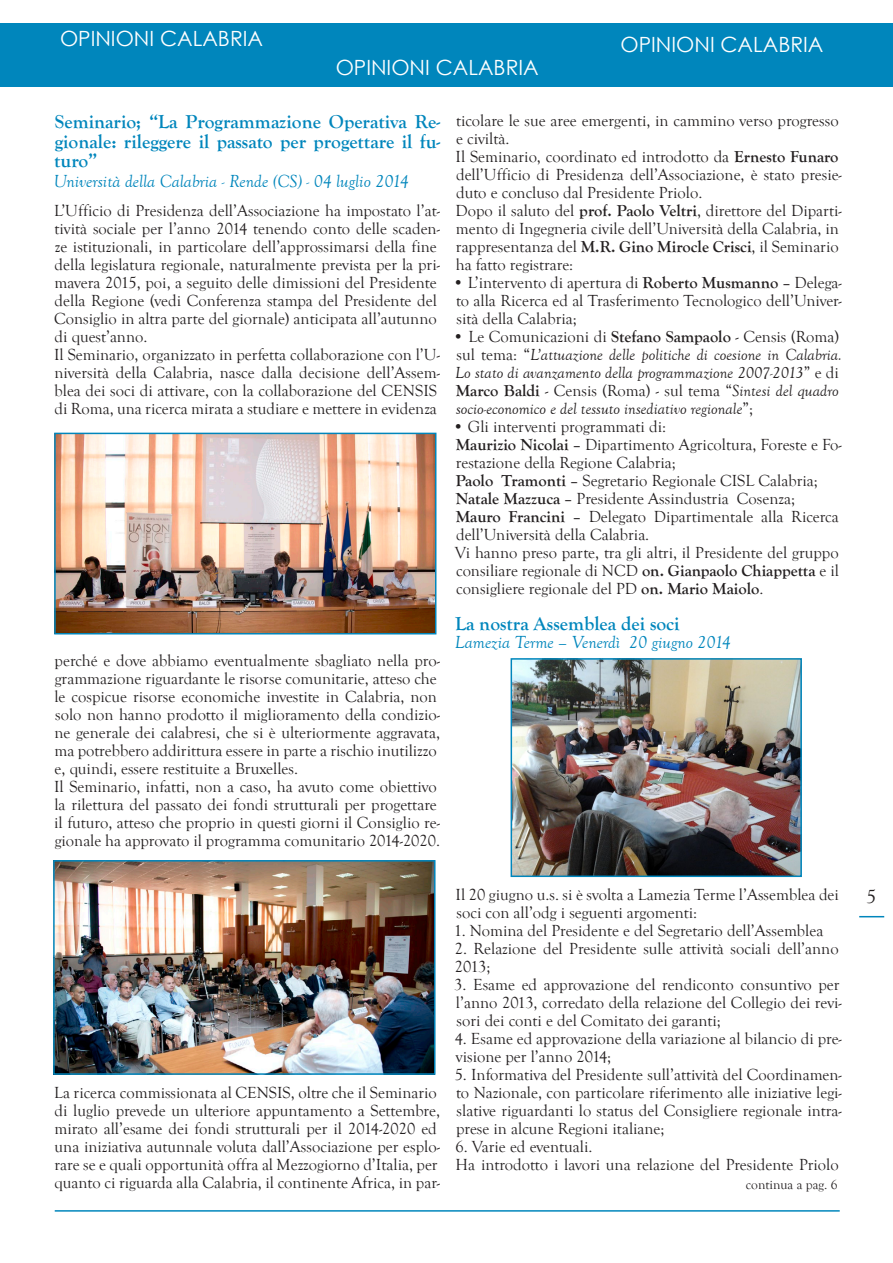
<style>
.page{position:relative;width:893px;height:1263px;background:#fff}
.page>*{position:absolute;margin:0;border:0;box-sizing:border-box;transform-origin:0 0}
.t1{font:21px "Century Gothic";color:#fff}
.t2{font:700 19.5px/19.5px "Goudy Old Style T";color:#0086bc;text-align:justify}
.t3{font:19.5px "Goudy Old Style T";color:#231f20}
.t4{font:italic 18px "Goudy Old Style T";color:#0086bc}
.t5{font:16.5px/18px "Goudy Old Style T";color:#231f20}
.t6{font:italic 16.5px/18px "Goudy Old Style T";color:#231f20}
.t7{font:13.5px "Goudy Old Style T";color:#231f20}
.s1{font-weight:700}
.s2{font-style:normal}
.s3{font-weight:700;font-style:normal}
</style>
<div class="page">
<hr style="left:55px;top:1210px;width:785px;height:1px;background:#0086bc">
<img style="left:57px;top:436px;width:376px;height:195px">
<div style="left:54px;top:433px;width:382px;height:201px;border:2px solid #0086bc"></div>
<img style="left:56px;top:863px;width:377px;height:209px">
<div style="left:53px;top:860px;width:383px;height:215px;border:2px solid #0086bc"></div>
<img style="left:514px;top:661px;width:285px;height:213px">
<div style="left:511px;top:658px;width:291px;height:219px;border:2px solid #0086bc"></div>
<svg style="left:859px;top:916px;width:25px;height:1px"></svg>
<div style="left:0;top:23px;width:893px;height:64px;background:#0086bc"></div>
<p class="t1" style="left:60px;top:24px;width:205px">OPINIONI CALABRIA</p>
<p class="t1" style="left:336px;top:53px;width:205px">OPINIONI CALABRIA</p>
<p class="t1" style="left:620px;top:29px;width:205px">OPINIONI CALABRIA</p>
<p class="t2" style="left:54px;top:112px;width:387px">Seminario; “La Programmazione Operativa Re&shy;gionale: rileggere il passato per progettare il fu&shy;turo”</p>
<p class="t4" style="left:54px;top:171px;width:356px">Università della Calabria - Rende (CS) - 04 luglio 2014</p>
<p class="t5" style="left:54px;top:202px;width:387px">L’Ufficio di Presidenza dell’Associazione ha impostato l’at&shy;tività sociale per l’anno 2014 tenendo conto delle scaden&shy;ze istituzionali, in particolare dell’approssimarsi della fine della legislatura regionale, naturalmente prevista per la pri&shy;mavera 2015, poi, a seguito delle dimissioni del Presidente della Regione (vedi Conferenza stampa del Presidente del Consiglio in altra parte del giornale) anticipata all’autunno di quest’anno.</p>
<p class="t5" style="left:54px;top:346px;width:387px">Il Seminario, organizzato in perfetta collaborazione con l’U&shy;niversità della Calabria, nasce dalla decisione dell’Assem&shy;blea dei soci di attivare, con la collaborazione del CENSIS di Roma, una ricerca mirata a studiare e mettere in evidenza</p>
<p class="t5" style="left:54px;top:652px;width:387px">perché e dove abbiamo eventualmente sbagliato nella pro&shy;grammazione riguardante le risorse comunitarie, atteso che le cospicue risorse economiche investite in Calabria, non solo non hanno prodotto il miglioramento della condizio&shy;ne generale dei calabresi, che si è ulteriormente aggravata, ma potrebbero addirittura essere in parte a rischio inutilizzo e, quindi, essere restituite a Bruxelles.</p>
<p class="t5" style="left:54px;top:778px;width:387px">Il Seminario, infatti, non a caso, ha avuto come obiettivo la rilettura del passato dei fondi strutturali per progettare il futuro, atteso che proprio in questi giorni il Consiglio re&shy;gionale ha approvato il programma comunitario 2014-2020.</p>
<p class="t5" style="left:456px;top:112px;width:384px">ticolare le sue aree emergenti, in cammino verso progresso e civiltà.</p>
<p class="t5" style="left:456px;top:148px;width:388px">Il Seminario, coordinato ed introdotto da <span class="s1">Ernesto Funaro </span>dell’Ufficio di Presidenza dell’Associazione, è stato presie&shy;duto e concluso dal Presidente Priolo.</p>
<p class="t5" style="left:456px;top:202px;width:388px">Dopo il saluto del <span class="s1">prof. Paolo Veltri</span>, direttore del Diparti&shy;mento di Ingegneria civile dell’Università della Calabria, in rappresentanza del <span class="s1">M.R. Gino Mirocle Crisci</span>, il Seminario ha fatto registrare:</p>
<p class="t5" style="left:453px;top:274px;width:390px;text-align:justify">• L’intervento di apertura di <span class="s1">Roberto Musmanno</span> – Delega&shy;to alla Ricerca ed al Trasferimento Tecnologico dell’Univer&shy;sità della Calabria;</p>
<p class="t6" style="left:453px;top:328px;width:391px"><span class="s2">• Le Comunicazioni di</span> <span class="s3">Stefano Sampaolo</span> <span class="s2">- Censis (Roma) sul tema: “</span>L’attuazione delle politiche di coesione in Calabria.<br>Lo stato di avanzamento della programmazione 2007-2013<span class="s2">” e di </span><span class="s3">Marco Baldi</span> <span class="s2">- Censis (Roma) - sul tema “</span>Sintesi del quadro socio-economico e del tessuto insediativo regionale<span class="s2">”;</span></p>
<p class="t5" style="left:453px;top:418px;width:215px">• Gli interventi programmati di:</p>
<p class="t5" style="left:456px;top:436px;width:388px"><span class="s1">Maurizio Nicolai</span> – Dipartimento Agricoltura, Foreste e Fo&shy;restazione della Regione Calabria;</p>
<p class="t5" style="left:456px;top:472px;width:364px"><span class="s1">Paolo Tramonti</span> – Segretario Regionale CISL Calabria;</p>
<p class="t5" style="left:456px;top:490px;width:341px"><span class="s1">Natale Mazzuca</span> – Presidente Assindustria Cosenza;</p>
<p class="t5" style="left:456px;top:508px;width:385px"><span class="s1">Mauro Francini</span> – Delegato Dipartimentale alla Ricerca dell’Università della Calabria.</p>
<p class="t5" style="left:455px;top:544px;width:386px;text-align:justify">Vi hanno preso parte, tra gli altri, il Presidente del gruppo consiliare regionale di NCD <span class="s1">on. Gianpaolo Chiappetta</span> e il consigliere regionale del PD <span class="s1">on. Mario Maiolo</span>.</p>
<p class="t2" style="left:455px;top:614px;width:226px">La nostra Assemblea dei soci</p>
<p class="t4" style="left:455px;top:632px;width:277px">Lamezia Terme – Venerdì 20 giugno 2014</p>
<p class="t5" style="left:54px;top:1084px;width:387px">La ricerca commissionata al CENSIS, oltre che il Seminario di luglio prevede un ulteriore appuntamento a Settembre, mirato all’esame dei fondi strutturali per il 2014-2020 ed una iniziativa autunnale voluta dall’Associazione per esplo&shy;rare se e quali opportunità offra al Mezzogiorno d’Italia, per quanto ci riguarda alla Calabria, il continente Africa, in par-</p>
<p class="t5" style="left:456px;top:886px;width:385px">Il 20 giugno u.s. si è svolta a Lamezia Terme l’Assemblea dei soci con all’odg i seguenti argomenti:</p>
<p class="t5" style="left:454px;top:922px;width:371px">1. Nomina del Presidente e del Segretario dell’Assemblea</p>
<p class="t5" style="left:455px;top:940px;width:385px">2. Relazione del Presidente sulle attività sociali dell’anno<br>2013;</p>
<p class="t5" style="left:454px;top:976px;width:389px">3. Esame ed approvazione del rendiconto consuntivo per l’anno 2013, corredato della relazione del Collegio dei revi&shy;sori dei conti e del Comitato dei garanti;</p>
<p class="t5" style="left:455px;top:1030px;width:389px">4. Esame ed approvazione della variazione al bilancio di pre&shy;visione per l’anno 2014;</p>
<p class="t5" style="left:455px;top:1066px;width:389px;text-align:justify">5. Informativa del Presidente sull’attività del Coordinamen&shy;to Nazionale, con particolare riferimento alle iniziative legi&shy;slative riguardanti lo status del Consigliere regionale intra&shy;prese in alcune Regioni italiane;</p>
<p class="t5" style="left:456px;top:1138px;width:138px">6. Varie ed eventuali.</p>
<p class="t5" style="left:456px;top:1156px;width:385px">Ha introdotto i lavori una relazione del Presidente Priolo</p>
<p class="t7" style="left:746px;top:1177px;width:93px">continua a pag. 6</p>
<p class="t3" style="left:867px;top:886px;width:11px">5</p>
</div>
